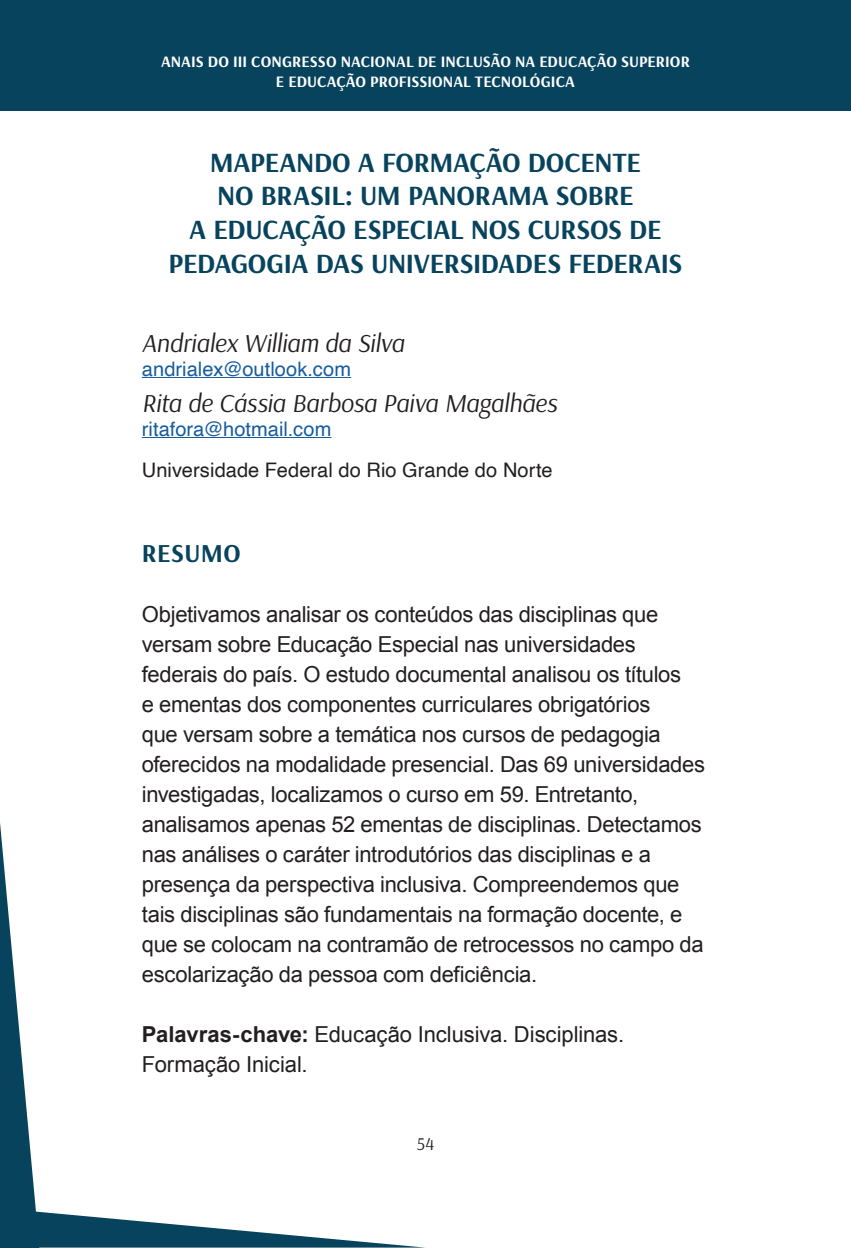
<style>
.page{position:relative;width:851px;height:1248px;background:#fff}
.page>*{position:absolute;margin:0;border:0;box-sizing:border-box;transform-origin:0 0}
.Título_de_capítulo{font:700 28px/33.6px "Arsenal";letter-spacing:-.01em;color:#07435d;text-align:center}
.Autor{font:italic 26px "Arsenal";letter-spacing:-.015em;color:#231f20}
.Int_1{font:700 26px "Arsenal";letter-spacing:.015em;color:#07435d}
.Parágrafo{font:22px/30px "Arial";letter-spacing:-.015em;color:#231f20}
.Autor_origem{font:20px "Helvetica";letter-spacing:.005em;color:#175d9e}
.Autor_origem-2{font:20px "Helvetica";letter-spacing:.005em;color:#231f20}
.t1{font:18px "Arsenal";color:#231f20}
.t2{font:700 16px/19.2px "Arsenal";letter-spacing:.005em;color:#fff;text-align:center}
.s1{font-weight:700}
</style>
<div class="page">
<div style="left:0;top:0;width:850px;height:110px;background:#07435d"></div>
<svg style="left:0;top:823px;width:418px;height:424px"></svg>
<hr style="left:142px;top:377px;width:209px;height:1px;background:#175d9e">
<hr style="left:142px;top:437px;width:189px;height:1px;background:#175d9e">
<p class="t2" style="left:161px;top:53px;width:530px">ANAIS DO III CONGRESSO NACIONAL DE INCLUSÃO NA EDUCAÇÃO SUPERIOR<br>E EDUCAÇÃO PROFISSIONAL TECNOLÓGICA</p>
<h1 class="Título_de_capítulo" style="left:169px;top:146px;width:515px">MAPEANDO A FORMAÇÃO DOCENTE<br>NO BRASIL: UM PANORAMA SOBRE<br>A EDUCAÇÃO ESPECIAL NOS CURSOS DE<br>PEDAGOGIA DAS UNIVERSIDADES FEDERAIS</h1>
<p class="Autor" style="left:142px;top:327px;width:264px">Andrialex William da Silva</p>
<p class="Autor_origem" style="left:142px;top:353px;width:211px">andrialex@outlook.com</p>
<p class="Autor" style="left:142px;top:387px;width:417px">Rita de Cássia Barbosa Paiva Magalhães</p>
<p class="Autor_origem" style="left:142px;top:413px;width:191px">ritafora@hotmail.com</p>
<p class="Autor_origem-2" style="left:142px;top:454px;width:412px">Universidade Federal do Rio Grande do Norte</p>
<h2 class="Int_1" style="left:142px;top:537px;width:100px">RESUMO</h2>
<p class="Parágrafo" style="left:142px;top:599px;width:564px">Objetivamos analisar os conteúdos das disciplinas que versam sobre Educação Especial nas universidades federais do país. O estudo documental analisou os títulos<br>e ementas dos componentes curriculares obrigatórios<br>que versam sobre a temática nos cursos de pedagogia oferecidos na modalidade presencial. Das 69 universidades investigadas, localizamos o curso em 59. Entretanto, analisamos apenas 52 ementas de disciplinas. Detectamos nas análises o caráter introdutórios das disciplinas e a presença da perspectiva inclusiva. Compreendemos que tais disciplinas são fundamentais na formação docente, e que se colocam na contramão de retrocessos no campo da escolarização da pessoa com deficiência.</p>
<p class="Parágrafo" style="left:142px;top:1019px;width:484px"><span class="s1">Palavras-chave:</span> Educação Inclusiva. Disciplinas.<br>Formação Inicial.</p>
<p class="t1" style="left:416px;top:1133px;width:19px">54</p>
</div>
